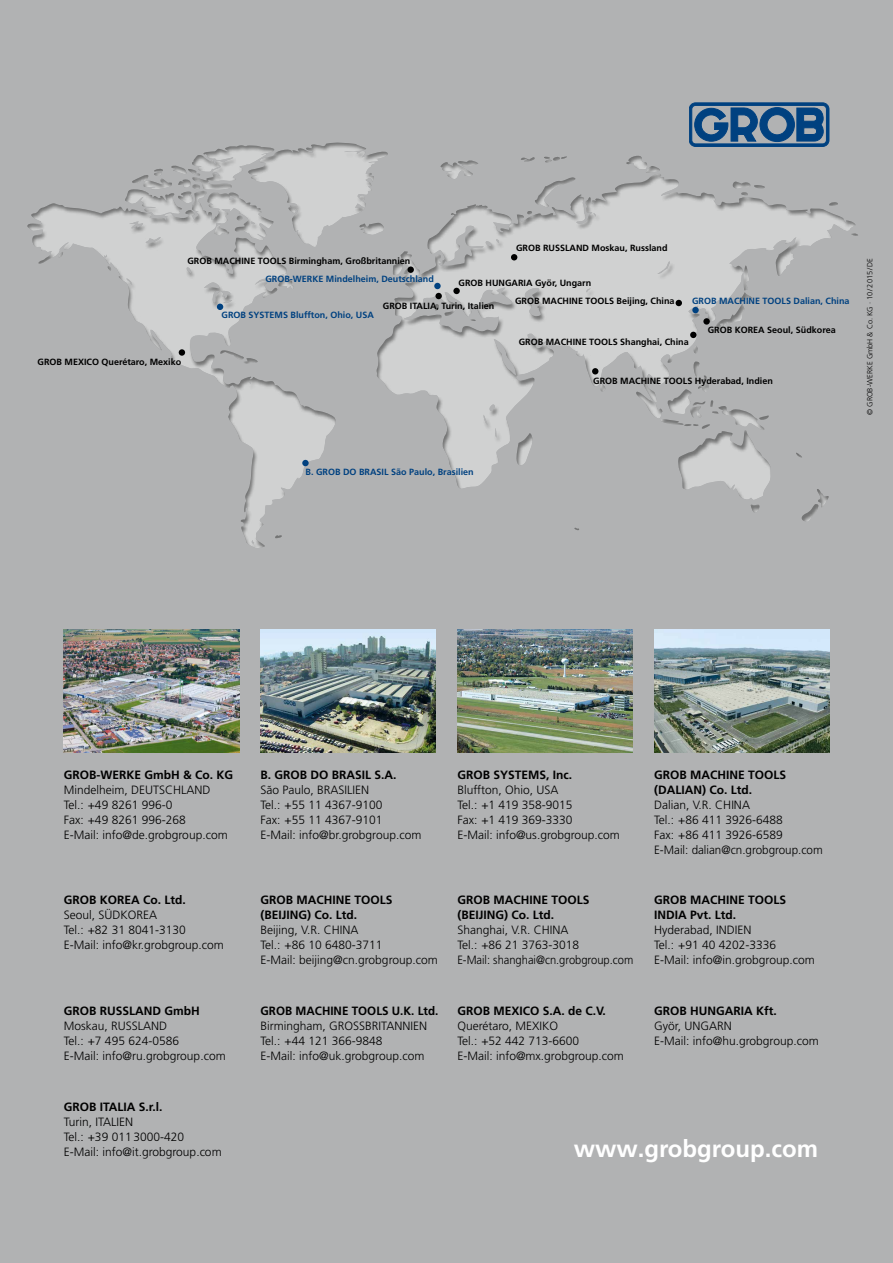
<style>
.page{position:relative;width:893px;height:1263px;background:#b1b2b3}
.page>*{position:absolute;margin:0;border:0;box-sizing:border-box;transform-origin:0 0}
.t1{font:700 24px "Frutiger LT Pro";color:#fff}
.t2{font:300 12px/15px "Frutiger LT Pro";color:#000}
.t3{font:700 12px/15px "Frutiger LT Pro";color:#000}
.t4{font:700 9px "Frutiger LT Pro";color:#000}
.t5{font:700 9px "Frutiger LT Pro";color:#004180}
.t6{font:300 7.5px "Frutiger LT Pro";color:#010101}
</style>
<div class="page">
<div style="left:0;top:96px;width:893px;height:469px;background:#000;opacity:.45"></div>
<div style="left:179px;top:349px;width:6px;height:7px;background:#000;border-radius:50%"></div>
<svg style="left:217px;top:304px;width:6px;height:6px"></svg>
<div style="left:302px;top:460px;width:7px;height:6px;background:#004180;border-radius:50%"></div>
<div style="left:434px;top:283px;width:7px;height:6px;background:#004180;border-radius:50%"></div>
<div style="left:692px;top:307px;width:7px;height:6px;background:#004180;border-radius:50%"></div>
<div style="left:407px;top:266px;width:7px;height:7px;background:#000;border-radius:50%"></div>
<svg style="left:511px;top:254px;width:6px;height:6px"></svg>
<svg style="left:592px;top:368px;width:6px;height:6px"></svg>
<div style="left:703px;top:318px;width:7px;height:7px;background:#000;border-radius:50%"></div>
<svg style="left:690px;top:332px;width:11px;height:21px"></svg>
<svg style="left:676px;top:300px;width:6px;height:6px"></svg>
<div style="left:453px;top:288px;width:7px;height:6px;background:#000;border-radius:50%"></div>
<div style="left:435px;top:293px;width:7px;height:6px;background:#000;border-radius:50%"></div>
<img style="left:457px;top:629px;width:175px;height:124px">
<svg style="left:689px;top:103px;width:140px;height:44px"></svg>
<img style="left:654px;top:629px;width:175px;height:124px">
<img style="left:64px;top:629px;width:175px;height:124px">
<img style="left:260px;top:629px;width:176px;height:124px">
<p class="t4" style="left:187px;top:256px;width:224px">GROB MACHINE TOOLS Birmingham, Großbritannien</p>
<p class="t4" style="left:516px;top:243px;width:153px">GROB RUSSLAND Moskau, Russland</p>
<p class="t5" style="left:265px;top:273px;width:170px">GROB-WERKE Mindelheim, Deutschland</p>
<p class="t5" style="left:222px;top:310px;width:154px">GROB SYSTEMS Bluffton, Ohio, USA</p>
<p class="t4" style="left:458px;top:278px;width:134px">GROB HUNGARIA Györ, Ungarn</p>
<p class="t4" style="left:383px;top:301px;width:113px">GROB ITALIA, Turin, Italien</p>
<p class="t4" style="left:515px;top:295px;width:161px">GROB MACHINE TOOLS Beijing, China</p>
<p class="t5" style="left:692px;top:295px;width:159px">GROB MACHINE TOOLS Dalian, China</p>
<p class="t4" style="left:38px;top:356px;width:145px">GROB MEXICO Querétaro, Mexiko</p>
<p class="t4" style="left:519px;top:337px;width:172px">GROB MACHINE TOOLS Shanghai, China</p>
<p class="t4" style="left:708px;top:325px;width:129px">GROB KOREA Seoul, Südkorea</p>
<p class="t4" style="left:593px;top:376px;width:181px">GROB MACHINE TOOLS Hyderabad, Indien</p>
<p class="t6" style="left:865px;top:415px;width:158px;rotate:-90deg">© GROB-WERKE GmbH &amp; Co. KG · 10/2015/DE</p>
<p class="t5" style="left:306px;top:467px;width:170px">B. GROB DO BRASIL São Paulo, Brasilien</p>
<p class="t3" style="left:64px;top:767px;width:171px">GROB-WERKE GmbH &amp; Co. KG</p>
<p class="t2" style="left:64px;top:782px;width:165px">Mindelheim, DEUTSCHLAND<br>Tel.: +49 8261 996-0<br>Fax: +49 8261 996-268<br>E-Mail: info@de.grobgroup.com</p>
<p class="t3" style="left:64px;top:892px;width:124px">GROB KOREA Co. Ltd.</p>
<p class="t2" style="left:64px;top:907px;width:162px">Seoul, SÜDKOREA<br>Tel.: +82 31 8041-3130<br>E-Mail: info@kr.grobgroup.com</p>
<p class="t3" style="left:64px;top:1003px;width:137px">GROB RUSSLAND GmbH</p>
<p class="t2" style="left:64px;top:1018px;width:163px">Moskau, RUSSLAND<br>Tel.: +7 495 624-0586<br>E-Mail: info@ru.grobgroup.com</p>
<p class="t3" style="left:64px;top:1099px;width:100px">GROB ITALIA S.r.l.</p>
<p class="t2" style="left:64px;top:1114px;width:159px">Turin, ITALIEN<br>Tel.: +39 011 3000-420<br>E-Mail: info@it.grobgroup.com</p>
<p class="t3" style="left:261px;top:767px;width:138px">B. GROB DO BRASIL S.A.</p>
<p class="t2" style="left:261px;top:782px;width:162px">São Paulo, BRASILIEN<br>Tel.: +55 11 4367-9100<br>Fax: +55 11 4367-9101<br>E-Mail: info@br.grobgroup.com</p>
<p class="t3" style="left:457px;top:767px;width:116px">GROB SYSTEMS, Inc.</p>
<p class="t2" style="left:457px;top:782px;width:164px">Bluffton, Ohio, USA<br>Tel.: +1 419 358-9015<br>Fax: +1 419 369-3330<br>E-Mail: info@us.grobgroup.com</p>
<p class="t3" style="left:261px;top:892px;width:134px">GROB MACHINE TOOLS (BEIJING) Co. Ltd.</p>
<p class="t2" style="left:261px;top:922px;width:179px">Beijing, V.R. CHINA<br>Tel.: +86 10 6480-3711<br>E-Mail: beijing@cn.grobgroup.com</p>
<p class="t3" style="left:261px;top:1003px;width:179px">GROB MACHINE TOOLS U.K. Ltd.</p>
<p class="t2" style="left:261px;top:1018px;width:168px">Birmingham, GROSSBRITANNIEN<br>Tel.: +44 121 366-9848<br>E-Mail: info@uk.grobgroup.com</p>
<p class="t3" style="left:457px;top:892px;width:134px">GROB MACHINE TOOLS (BEIJING) Co. Ltd.</p>
<p class="t2" style="left:457px;top:922px;width:177px">Shanghai, V.R. CHINA<br>Tel.: +86 21 3763-3018<br>E-Mail: shanghai@cn.grobgroup.com</p>
<p class="t3" style="left:457px;top:1003px;width:150px">GROB MEXICO S.A. de C.V.</p>
<p class="t2" style="left:457px;top:1018px;width:168px">Querétaro, MEXIKO<br>Tel.: +52 442 713-6600<br>E-Mail: info@mx.grobgroup.com</p>
<p class="t3" style="left:654px;top:767px;width:134px">GROB MACHINE TOOLS (DALIAN) Co. Ltd.</p>
<p class="t2" style="left:654px;top:797px;width:170px">Dalian, V.R. CHINA<br>Tel.: +86 411 3926-6488<br>Fax: +86 411 3926-6589<br>E-Mail: dalian@cn.grobgroup.com</p>
<p class="t3" style="left:654px;top:892px;width:134px">GROB MACHINE TOOLS<br>INDIA Pvt. Ltd.</p>
<p class="t2" style="left:654px;top:922px;width:162px">Hyderabad, INDIEN<br>Tel.: +91 40 4202-3336<br>E-Mail: info@in.grobgroup.com</p>
<p class="t3" style="left:654px;top:1003px;width:124px">GROB HUNGARIA Kft.</p>
<p class="t2" style="left:654px;top:1018px;width:166px">Györ, UNGARN<br>E-Mail: info@hu.grobgroup.com</p>
<h1 class="t1" style="left:574px;top:1134px;width:246px">www.grobgroup.com</h1>
</div>
